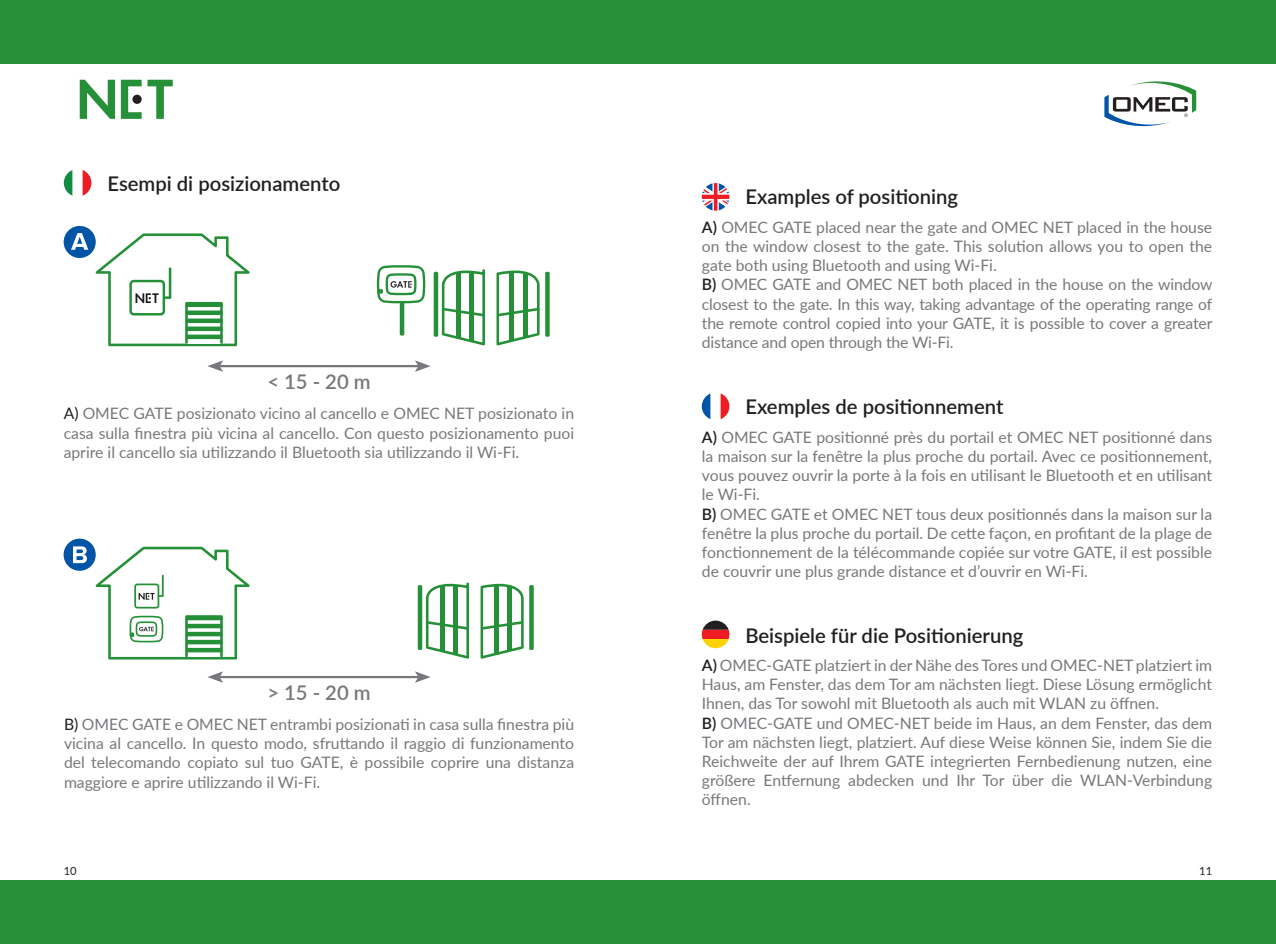
<style>
.page{position:relative;width:1276px;height:944px;background:#fff}
.page>*{position:absolute;margin:0;border:0;box-sizing:border-box;transform-origin:0 0}
.t1{font:600 20.25px "Lato";color:#231f20}
.t2{font:600 20.25px "Lato";color:#76787b}
.t3{font:15.75px/19.1px "Lato";color:#76787b}
.t4{font:11.25px "Lato";color:#231f20}
.s1{color:#231f20}
.s2{font-weight:600;color:#231f20}
</style>
<div class="page">
<svg style="left:702px;top:621px;width:27px;height:27px"></svg>
<svg style="left:702px;top:393px;width:27px;height:27px"></svg>
<svg style="left:702px;top:183px;width:27px;height:28px"></svg>
<svg style="left:64px;top:170px;width:27px;height:26px"></svg>
<div style="left:0;top:880px;width:1276px;height:64px;background:#269039"></div>
<div style="left:0;top:0;width:1276px;height:64px;background:#269039"></div>
<svg style="left:80px;top:80px;width:35px;height:39px"></svg>
<svg style="left:121px;top:80px;width:52px;height:39px"></svg>
<svg style="left:1104px;top:81px;width:92px;height:46px"></svg>
<div style="left:64px;top:226px;width:32px;height:32px;background:#0154a6;border-radius:50%"></div>
<svg style="left:71px;top:233px;width:17px;height:17px"></svg>
<div style="left:64px;top:539px;width:32px;height:32px;background:#0154a6;border-radius:50%"></div>
<svg style="left:73px;top:546px;width:14px;height:17px"></svg>
<hr style="left:220px;top:365px;width:198px;height:2px;background:#76787b">
<svg style="left:207px;top:360px;width:16px;height:12px"></svg>
<svg style="left:415px;top:360px;width:16px;height:12px"></svg>
<hr style="left:220px;top:676px;width:198px;height:2px;background:#76787b">
<svg style="left:207px;top:671px;width:16px;height:12px"></svg>
<svg style="left:415px;top:671px;width:16px;height:12px"></svg>
<svg style="left:96px;top:233px;width:154px;height:113px"></svg>
<svg style="left:545px;top:272px;width:5px;height:65px"></svg>
<svg style="left:496px;top:270px;width:43px;height:75px"></svg>
<svg style="left:434px;top:269px;width:51px;height:76px"></svg>
<svg style="left:377px;top:265px;width:48px;height:71px"></svg>
<svg style="left:480px;top:584px;width:54px;height:75px"></svg>
<svg style="left:418px;top:582px;width:51px;height:77px"></svg>
<svg style="left:96px;top:547px;width:154px;height:112px"></svg>
<p class="t1" style="left:107px;top:169px;width:234px">Esempi di posizionamento</p>
<p class="t2" style="left:267px;top:367px;width:105px">&lt; 15 - 20 m</p>
<p class="t3" style="left:64px;top:403px;width:512px;text-align:justify"><span class="s1">A)</span> OMEC GATE posizionato vicino al cancello e OMEC NET posizionato in casa sulla finestra più vicina al cancello. Con questo posizionamento puoi aprire il cancello sia utilizzando il Bluetooth sia utilizzando il Wi-Fi.</p>
<p class="t2" style="left:267px;top:678px;width:105px">&gt; 15 - 20 m</p>
<p class="t3" style="left:64px;top:714px;width:512px;text-align:justify"><span class="s1">B)</span> OMEC GATE e OMEC NET entrambi posizionati in casa sulla finestra più vicina al cancello. In questo modo, sfruttando il raggio di funzionamento del telecomando copiato sul tuo GATE, è possibile coprire una distanza maggiore e aprire utilizzando il Wi-Fi.</p>
<p class="t1" style="left:745px;top:182px;width:214px">Examples of positioning</p>
<p class="t3" style="left:702px;top:217px;width:512px"><span class="s2">A)</span> OMEC GATE placed near the gate and OMEC NET placed in the house on the window closest to the gate. This solution allows you to open the gate both using Bluetooth and using Wi-Fi.<br><span class="s2">B)</span> OMEC GATE and OMEC NET both placed in the house on the window closest to the gate. In this way, taking advantage of the operating range of the remote control copied into your GATE, it is possible to cover a greater distance and open through the Wi-Fi.</p>
<p class="t1" style="left:745px;top:392px;width:260px">Exemples de positionnement</p>
<p class="t3" style="left:702px;top:427px;width:512px"><span class="s2">A)</span> OMEC GATE positionné près du portail et OMEC NET positionné dans la maison sur la fenêtre la plus proche du portail. Avec ce positionnement, vous pouvez ouvrir la porte à la fois en utilisant le Bluetooth et en utilisant le Wi-Fi.<br><span class="s2">B)</span> OMEC GATE et OMEC NET tous deux positionnés dans la maison sur la fenêtre la plus proche du portail. De cette façon, en profitant de la plage de fonctionnement de la télécommande copiée sur votre GATE, il est possible de couvrir une plus grande distance et d’ouvrir en Wi-Fi.</p>
<p class="t1" style="left:745px;top:620px;width:279px">Beispiele für die Positionierung</p>
<p class="t3" style="left:702px;top:655px;width:512px"><span class="s2">A)</span> OMEC-GATE platziert in der Nähe des Tores und OMEC-NET platziert im Haus, am Fenster, das dem Tor am nächsten liegt. Diese Lösung ermöglicht Ihnen, das Tor sowohl mit Bluetooth als auch mit WLAN zu öffnen.<br><span class="s2">B)</span> OMEC-GATE und OMEC-NET beide im Haus, an dem Fenster, das dem Tor am nächsten liegt, platziert. Auf diese Weise können Sie, indem Sie die Reichweite der auf Ihrem GATE integrierten Fernbedienung nutzen, eine größere Entfernung abdecken und Ihr Tor über die WLAN-Verbindung öffnen.</p>
<p class="t4" style="left:64px;top:863px;width:15px">10</p>
<p class="t4" style="left:1199px;top:863px;width:15px">11</p>
</div>
